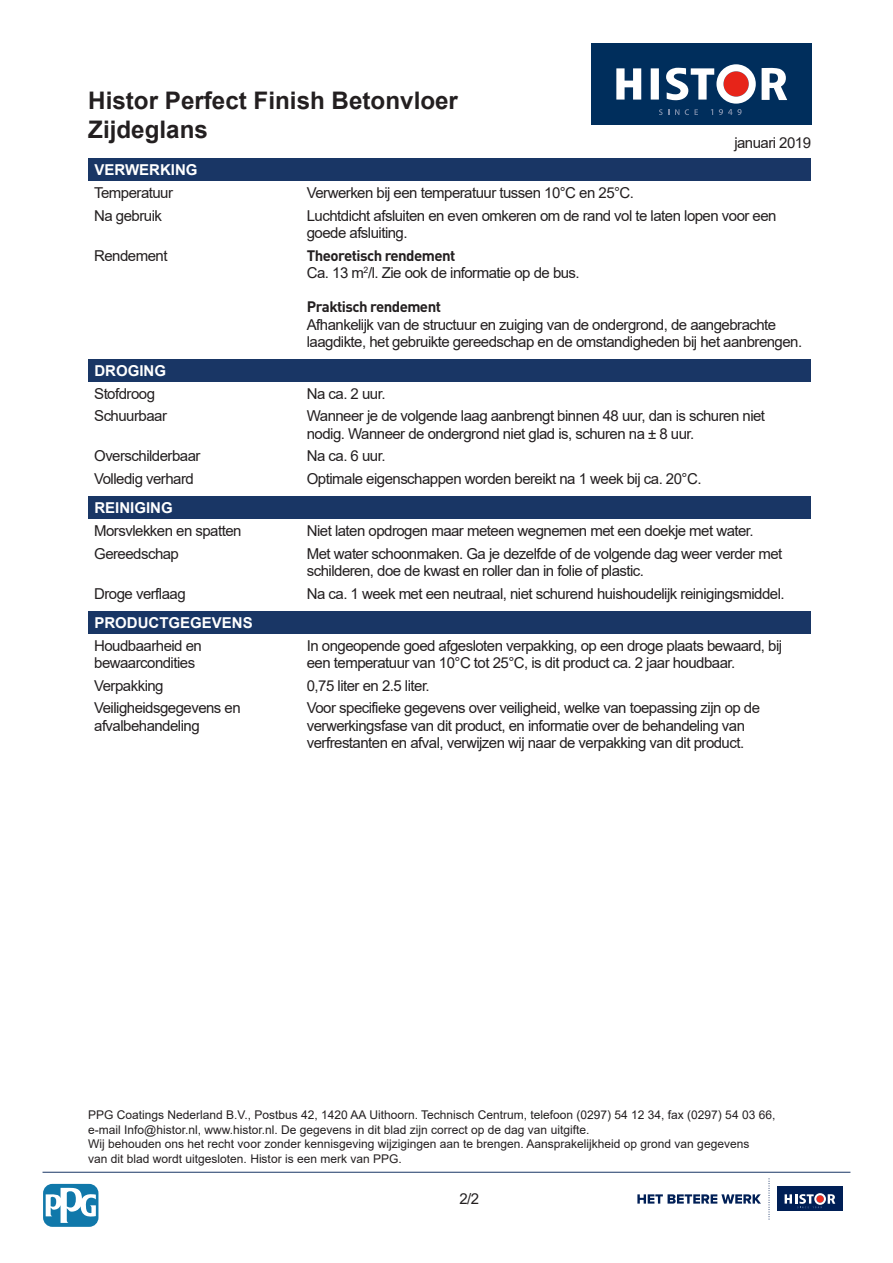
<style>
.page{position:relative;width:893px;height:1263px;background:#fff}
.page>*{position:absolute;margin:0;border:0;box-sizing:border-box;transform-origin:0 0}
.t1{font:700 24.15px/29.1px "Arial";color:#231f20}
.BODY{font:15px/17.2px "Arial";letter-spacing:-.035em;color:#231f20}
.KOP{font:15px/17.2px "Arial";letter-spacing:-.035em;color:#231f20}
.TITEL{font:700 15px "Arial";color:#fff}
.t2{font:12px/14.4px "Arial";color:#231f20}
.s1{font-family:"DIN";font-weight:700}
</style>
<div class="page">
<div style="left:777px;top:1187px;width:65px;height:24px;background:#001f56"></div>
<svg style="left:785px;top:1193px;width:50px;height:15px"></svg>
<svg style="left:637px;top:1194px;width:124px;height:9px"></svg>
<svg style="left:769px;top:1179px;width:1px;height:40px"></svg>
<hr style="left:43px;top:1172px;width:807px;height:1px;background:#193665">
<div style="left:43px;top:1184px;width:55px;height:43px;background:#1078aa;border-radius:9px"></div>
<svg style="left:46px;top:1187px;width:50px;height:36px"></svg>
<div style="left:591px;top:43px;width:220px;height:82px;background:#002e5c"></div>
<div style="left:651px;top:68px;width:8px;height:32px;background:#fff"></div>
<svg style="left:616px;top:68px;width:25px;height:32px"></svg>
<svg style="left:762px;top:68px;width:25px;height:32px"></svg>
<svg style="left:659px;top:64px;width:97px;height:51px"></svg>
<div style="left:88px;top:158px;width:723px;height:23px;background:#193665"></div>
<div style="left:88px;top:359px;width:723px;height:23px;background:#193665"></div>
<div style="left:88px;top:496px;width:723px;height:23px;background:#193665"></div>
<div style="left:88px;top:611px;width:723px;height:23px;background:#193665"></div>
<h1 class="t1" style="left:88px;top:86px;width:371px">Histor Perfect Finish Betonvloer<br>Zijdeglans</h1>
<p class="BODY" style="left:734px;top:134px;width:78px">januari 2019</p>
<p class="TITEL" style="left:94px;top:159px;width:105px">VERWERKING</p>
<p class="KOP" style="left:94px;top:184px;width:80px">Temperatuur</p>
<p class="BODY" style="left:307px;top:184px;width:329px">Verwerken bij een temperatuur tussen 10°C en 25°C.</p>
<p class="KOP" style="left:94px;top:207px;width:69px">Na gebruik</p>
<p class="BODY" style="left:307px;top:207px;width:471px">Luchtdicht afsluiten en even omkeren om de rand vol te laten lopen voor een goede afsluiting.</p>
<p class="KOP" style="left:94px;top:247px;width:75px">Rendement</p>
<p class="BODY" style="left:307px;top:247px;width:274px"><span class="s1">Theoretisch rendement<br></span>Ca. 13 m<sup>2</sup>/l. Zie ook de informatie op de bus.</p>
<p class="BODY" style="left:307px;top:298px;width:497px"><span class="s1">Praktisch rendement<br></span>Afhankelijk van de structuur en zuiging van de ondergrond, de aangebrachte laagdikte, het gebruikte gereedschap en de omstandigheden bij het aanbrengen.</p>
<p class="TITEL" style="left:94px;top:360px;width:73px">DROGING</p>
<p class="KOP" style="left:94px;top:385px;width:62px">Stofdroog</p>
<p class="BODY" style="left:307px;top:385px;width:80px">Na ca. 2 uur.</p>
<p class="KOP" style="left:94px;top:407px;width:74px">Schuurbaar</p>
<p class="BODY" style="left:307px;top:407px;width:460px">Wanneer je de volgende laag aanbrengt binnen 48 uur, dan is schuren niet nodig. Wanneer de ondergrond niet glad is, schuren na ± 8 uur.</p>
<p class="KOP" style="left:94px;top:447px;width:108px">Overschilderbaar</p>
<p class="BODY" style="left:307px;top:447px;width:80px">Na ca. 6 uur.</p>
<p class="KOP" style="left:94px;top:470px;width:101px">Volledig verhard</p>
<p class="BODY" style="left:307px;top:470px;width:396px">Optimale eigenschappen worden bereikt na 1 week bij ca. 20°C.</p>
<p class="TITEL" style="left:94px;top:497px;width:80px">REINIGING</p>
<p class="KOP" style="left:94px;top:522px;width:149px">Morsvlekken en spatten</p>
<p class="BODY" style="left:307px;top:522px;width:448px">Niet laten opdrogen maar meteen wegnemen met een doekje met water.</p>
<p class="KOP" style="left:94px;top:545px;width:86px">Gereedschap</p>
<p class="BODY" style="left:307px;top:545px;width:477px">Met water schoonmaken. Ga je dezelfde of de volgende dag weer verder met schilderen, doe de kwast en roller dan in folie of plastic.</p>
<p class="KOP" style="left:94px;top:585px;width:93px">Droge verflaag</p>
<p class="BODY" style="left:307px;top:585px;width:479px">Na ca. 1 week met een neutraal, niet schurend huishoudelijk reinigingsmiddel.</p>
<p class="TITEL" style="left:94px;top:612px;width:160px">PRODUCTGEGEVENS</p>
<p class="KOP" style="left:94px;top:636px;width:109px">Houdbaarheid en bewaarcondities</p>
<p class="BODY" style="left:307px;top:636px;width:477px">In ongeopende goed afgesloten verpakking, op een droge plaats bewaard, bij een temperatuur van 10°C tot 25°C, is dit product ca. 2 jaar houdbaar.</p>
<p class="KOP" style="left:94px;top:677px;width:71px">Verpakking</p>
<p class="BODY" style="left:307px;top:677px;width:124px">0,75 liter en 2.5 liter.</p>
<p class="KOP" style="left:94px;top:699px;width:148px">Veiligheidsgegevens en afvalbehandeling</p>
<p class="BODY" style="left:307px;top:699px;width:455px">Voor specifieke gegevens over veiligheid, welke van toepassing zijn op de verwerkingsfase van dit product, en informatie over de behandeling van verfrestanten en afval, verwijzen wij naar de verpakking van dit product.</p>
<p class="t2" style="left:88px;top:1108px;width:689px">PPG Coatings Nederland B.V., Postbus 42, 1420 AA Uithoorn. Technisch Centrum, telefoon (0297) 54 12 34, fax (0297) 54 03 66, e-mail Info@histor.nl, www.histor.nl. De gegevens in dit blad zijn correct op de dag van uitgifte.<br>Wij behouden ons het recht voor zonder kennisgeving wijzigingen aan te brengen. Aansprakelijkheid op grond van gegevens<br>van dit blad wordt uitgesloten. Histor is een merk van PPG.</p>
<p class="BODY" style="left:459px;top:1190px;width:21px">2/2</p>
</div>
